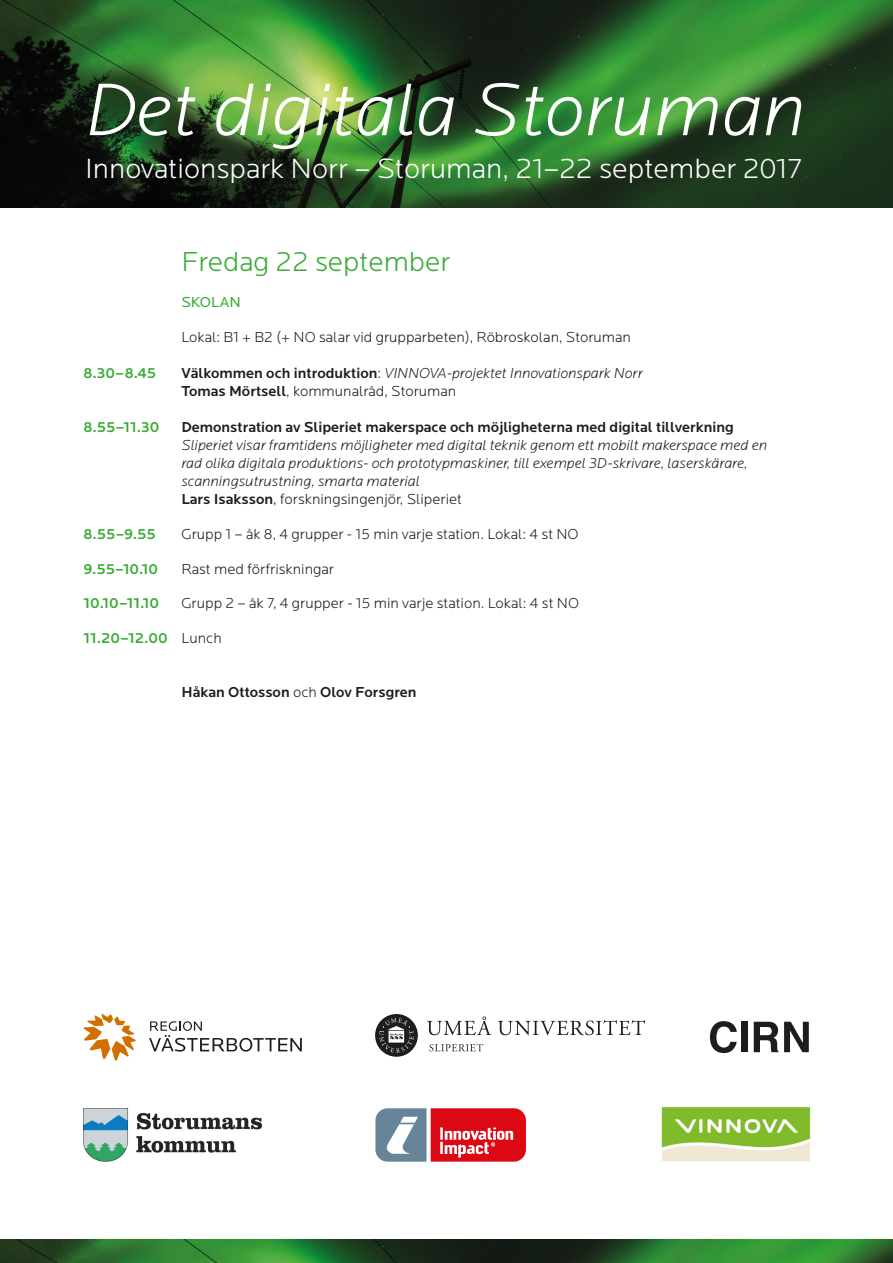
<style>
.page{position:relative;width:893px;height:1263px;background:#fff}
.page>*{position:absolute;margin:0;border:0;box-sizing:border-box;transform-origin:0 0}
.t1{font:italic 300 77.25px "Locator";color:#fff}
.t2{font:300 28.95px "Locator";color:#fff}
.t3{font:300 28.5px "Locator";color:#3baa35}
.t4{font:italic 300 15px "Locator";color:#1d1d1b}
.t5{font:300 15px "Locator";color:#1d1d1b}
.t6{font:500 15px "Locator";color:#1d1d1b}
.t7{font:500 15px "Locator";color:#3baa35}
.t8{font:15px "Locator";color:#3baa35}
.s1{font-weight:500;font-style:normal}
.s2{font-style:normal}
.s3{font-weight:500}
.s4{font-weight:300;color:#1d1d1b}
.s5{font-weight:300}
</style>
<div class="page">
<img style="left:0;top:0;width:893px;height:207px">
<img style="left:0;top:1239px;width:893px;height:24px">
<img style="left:661px;top:1107px;width:150px;height:54px">
<svg style="left:427px;top:1016px;width:64px;height:19px"></svg>
<svg style="left:498px;top:1020px;width:147px;height:15px"></svg>
<svg style="left:429px;top:1044px;width:54px;height:7px"></svg>
<div style="left:375px;top:1014px;width:43px;height:43px;background:#1d1d1d;border-radius:50%"></div>
<svg style="left:379px;top:1018px;width:35px;height:35px"></svg>
<svg style="left:84px;top:1014px;width:52px;height:46px"></svg>
<svg style="left:149px;top:1021px;width:153px;height:31px"></svg>
<svg style="left:375px;top:1108px;width:151px;height:54px"></svg>
<svg style="left:710px;top:1021px;width:27px;height:32px"></svg>
<div style="left:741px;top:1022px;width:7px;height:30px;background:#1d1d1b"></div>
<svg style="left:754px;top:1022px;width:55px;height:30px"></svg>
<img style="left:84px;top:1109px;width:177px;height:53px">
<p class="t1" style="left:85px;top:63px;width:722px">Det digitala Storuman</p>
<p class="t2" style="left:85px;top:151px;width:718px">Innovationspark Norr – Storuman, 21–22 september 2017</p>
<p class="t3" style="left:181px;top:244px;width:270px">Fredag 22 september</p>
<p class="t8" style="left:181px;top:294px;width:61px">SKOLAN</p>
<p class="t5" style="left:181px;top:328px;width:451px">Lokal: B1 + B2 (+ NO salar vid grupparbeten), Röbroskolan, Storuman</p>
<p class="t7" style="left:84px;top:365px;width:74px">8.30–8.45</p>
<p class="t4" style="left:181px;top:364px;width:463px"><span class="s1">Välkommen och introduktion</span><span class="s2">:</span> VINNOVA-projektet Innovationspark Norr</p>
<p class="t5" style="left:181px;top:382px;width:276px"><span class="s3">Tomas Mörtsell</span>, kommunalråd, Storuman</p>
<p class="t7" style="left:84px;top:419px;width:77px">8.55–11.30</p>
<p class="t6" style="left:181px;top:419px;width:554px">Demonstration av Sliperiet makerspace och möjligheterna med digital tillverkning</p>
<p class="t4" style="left:181px;top:436px;width:587px">Sliperiet visar framtidens möjligheter med digital teknik genom ett mobilt makerspace med en</p>
<p class="t4" style="left:181px;top:454px;width:568px">rad olika digitala produktions- och prototypmaskiner, till exempel 3D-skrivare, laserskärare,</p>
<p class="t4" style="left:181px;top:472px;width:240px">scanningsutrustning, smarta material</p>
<p class="t5" style="left:181px;top:490px;width:282px"><span class="s3">Lars Isaksson</span>, forskningsingenjör, Sliperiet</p>
<p class="t7" style="left:84px;top:526px;width:74px">8.55–9.55</p>
<p class="t5" style="left:181px;top:525px;width:399px">Grupp 1 – åk 8, 4 grupper - 15 min varje station. Lokal: 4 st NO</p>
<p class="t7" style="left:84px;top:560px;width:76px">9.55–10.10</p>
<p class="t5" style="left:181px;top:560px;width:154px">Rast med förfriskningar</p>
<p class="t7" style="left:84px;top:595px;width:77px">10.10–11.10</p>
<p class="t5" style="left:181px;top:594px;width:399px">Grupp 2 – åk 7, 4 grupper - 15 min varje station. Lokal: 4 st NO</p>
<p class="t7" style="left:84px;top:629px;width:140px">11.20–12.00 <span class="s4">Lunch</span></p>
<p class="t6" style="left:181px;top:683px;width:237px">Håkan Ottosson <span class="s5">och</span> Olov Forsgren</p>
</div>
